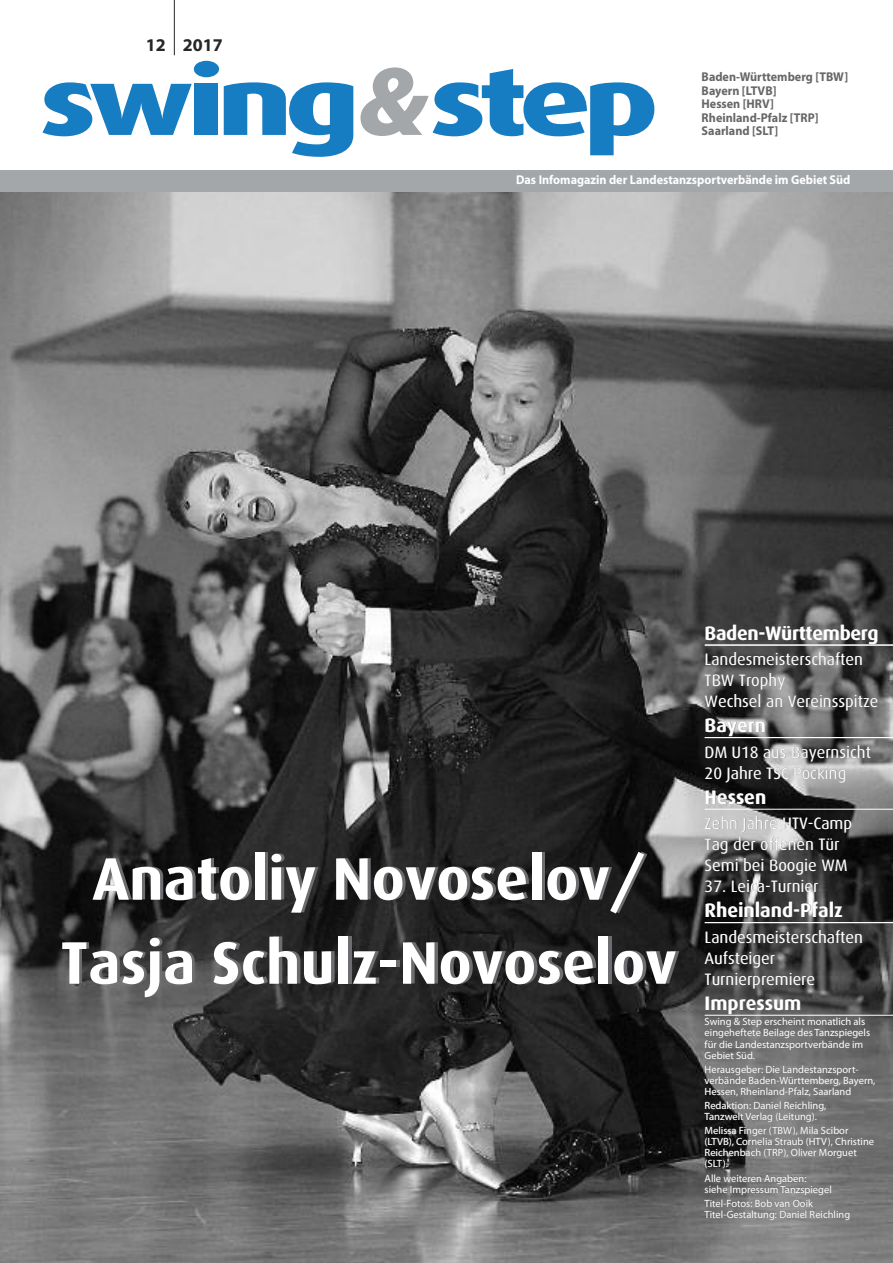
<style>
.page{position:relative;width:893px;height:1263px;background:#fff}
.page>*{position:absolute;margin:0;border:0;box-sizing:border-box;transform-origin:0 0}
.t1{font:700 60px/84px "Dax";color:#fff;text-align:center}
.t2{font:700 19.5px "Dax";color:#fff}
.t3{font:700 18px "Myriad Pro";color:#272526}
.t4{font:16.5px/21px "Dax";color:#fff}
.t5{font:700 12.75px/13.5px "Myriad Pro";color:#686767;scale:.95 1}
.t6{font:700 12.75px "Myriad Pro";color:#fff;scale:.95 1}
.t7{font:10.5px/11.1px "Myriad Pro";color:#fff}
</style>
<div class="page">
<svg style="left:43px;top:82px;width:149px;height:54px"></svg>
<div style="left:194px;top:61px;width:25px;height:16px;background:#177dc2;border-radius:50%"></div>
<div style="left:195px;top:84px;width:23px;height:51px;background:#177dc2"></div>
<svg style="left:224px;top:82px;width:129px;height:75px"></svg>
<svg style="left:360px;top:67px;width:294px;height:88px"></svg>
<img style="left:0;top:191px;width:893px;height:1072px">
<hr style="left:174px;top:0;width:1px;height:55px;background:#272526">
<div style="left:0;top:170px;width:893px;height:21px;background:#a4a7aa"></div>
<hr style="left:705px;top:645px;width:188px;height:1px;background:#fff">
<hr style="left:705px;top:737px;width:188px;height:1px;background:#fff">
<hr style="left:705px;top:809px;width:188px;height:1px;background:#fff">
<hr style="left:705px;top:922px;width:188px;height:1px;background:#fff">
<hr style="left:705px;top:1015px;width:188px;height:1px;background:#fff">
<h3 class="t3" style="left:146px;top:38px;width:78px">12 2017</h3>
<p class="t5" style="left:702px;top:71px;width:156px">Baden-Württemberg [TBW]<br>Bayern [LTVB]<br>Hessen [HRV]<br>Rheinland-Pfalz [TRP]<br>Saarland [SLT]</p>
<p class="t6" style="left:516px;top:175px;width:353px">Das Infomagazin der Landestanzsportverbände im Gebiet Süd</p>
<h1 class="t1" style="left:60px;top:837px;width:618px">Anatoliy Novoselov/<br>Tasja Schulz-Novoselov</h1>
<h2 class="t2" style="left:705px;top:622px;width:176px">Baden-Württemberg</h2>
<h3 class="t4" style="left:705px;top:649px;width:175px">Landesmeisterschaften<br>TBW Trophy<br>Wechsel an Vereinsspitze</h3>
<h2 class="t2" style="left:705px;top:715px;width:63px">Bayern</h2>
<h3 class="t4" style="left:705px;top:742px;width:168px">DM U18 aus Bayernsicht<br>20 Jahre TSC Pocking</h3>
<h2 class="t2" style="left:705px;top:786px;width:63px">Hessen</h2>
<h3 class="t4" style="left:705px;top:813px;width:149px">Zehn Jahre HTV-Camp<br>Tag der offenen Tür<br>Semi bei Boogie WM</h3>
<h3 class="t4" style="left:705px;top:876px;width:115px">37. Leica-Turnier</h3>
<h2 class="t2" style="left:705px;top:900px;width:140px">Rheinland-Pfalz</h2>
<h3 class="t4" style="left:705px;top:927px;width:160px">Landesmeisterschaften<br>Aufsteiger<br>Turnierpremiere</h3>
<h2 class="t2" style="left:705px;top:992px;width:98px">Impressum</h2>
<p class="t7" style="left:705px;top:1017px;width:167px">Swing &amp; Step erscheint monatlich als eingeheftete Beilage des Tanzspiegels für die Landestanzsportverbände im<br>Gebiet Süd.</p>
<p class="t7" style="left:705px;top:1064px;width:172px">Herausgeber: Die Landestanzsport&shy;verbände Baden-Württemberg, Bayern,<br>Hessen, Rheinland-Pfalz, Saarland</p>
<p class="t7" style="left:705px;top:1101px;width:123px">Redaktion: Daniel Reichling,<br>Tanzwelt Verlag (Leitung).</p>
<p class="t7" style="left:705px;top:1126px;width:171px">Melissa Finger (TBW), Mila Scibor (LTVB), Cornelia Straub (HTV), Christine<br>Reichenbach (TRP), Oliver Morguet (SLT).</p>
<p class="t7" style="left:705px;top:1173px;width:129px">Alle weiteren Angaben: siehe Impressum Tanzspiegel</p>
<p class="t7" style="left:705px;top:1198px;width:147px">Titel-Fotos: Bob van Ooik<br>Titel-Gestaltung: Daniel Reichling</p>
</div>
